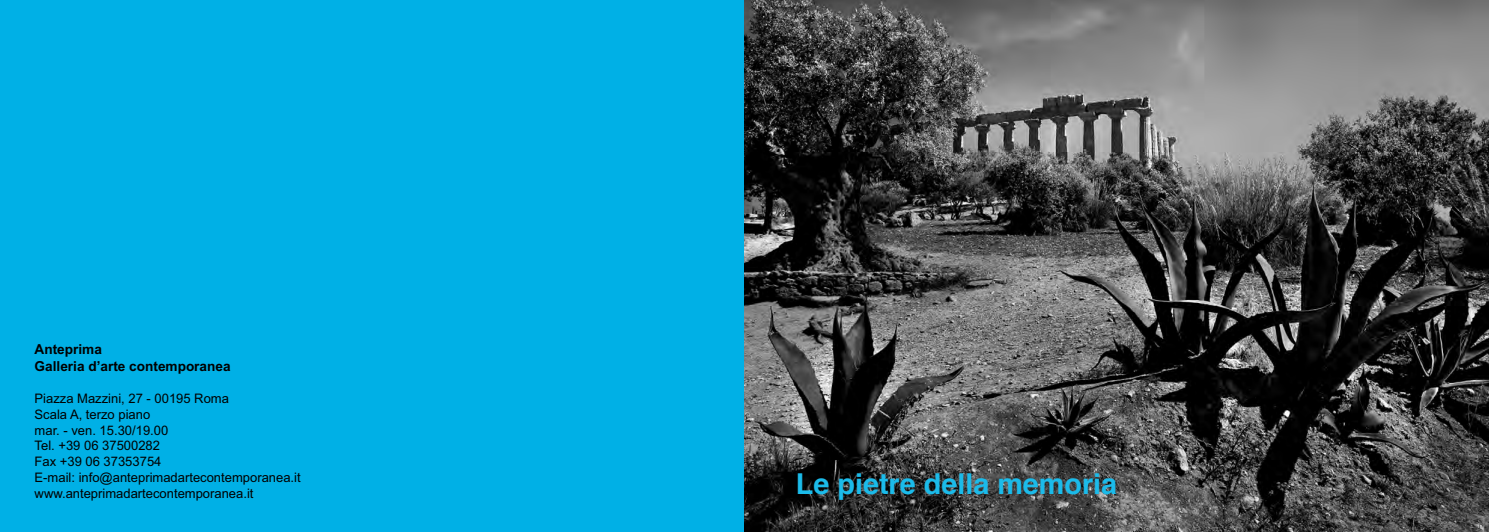
<style>
.page{position:relative;width:1489px;height:532px;background:#fff}
.page>*{position:absolute;margin:0;border:0;box-sizing:border-box;transform-origin:0 0}
.t1{font:700 28.75px "Helvetica";color:#1bbbea}
.t2{font:700 13.75px/16.5px "Arial";color:#000}
.t3{font:13.12px/15.8px "Arial";color:#000}
</style>
<div class="page">
<div style="left:0;top:0;width:744px;height:531px;background:#00b0e6"></div>
<img style="left:744px;top:0;width:744px;height:531px">
<p class="t2" style="left:35px;top:341px;width:197px">Anteprima<br>Galleria d’arte contemporanea</p>
<p class="t3" style="left:35px;top:390px;width:267px">Piazza Mazzini, 27 - 00195 Roma<br>Scala A, terzo piano<br>mar. - ven. 15.30/19.00<br>Tel. +39 06 37500282<br>Fax +39 06 37353754<br>E-mail: info@anteprimadartecontemporanea.it www.anteprimadartecontemporanea.it</p>
<h1 class="t1" style="left:795px;top:465px;width:323px">Le pietre della memoria</h1>
</div>
